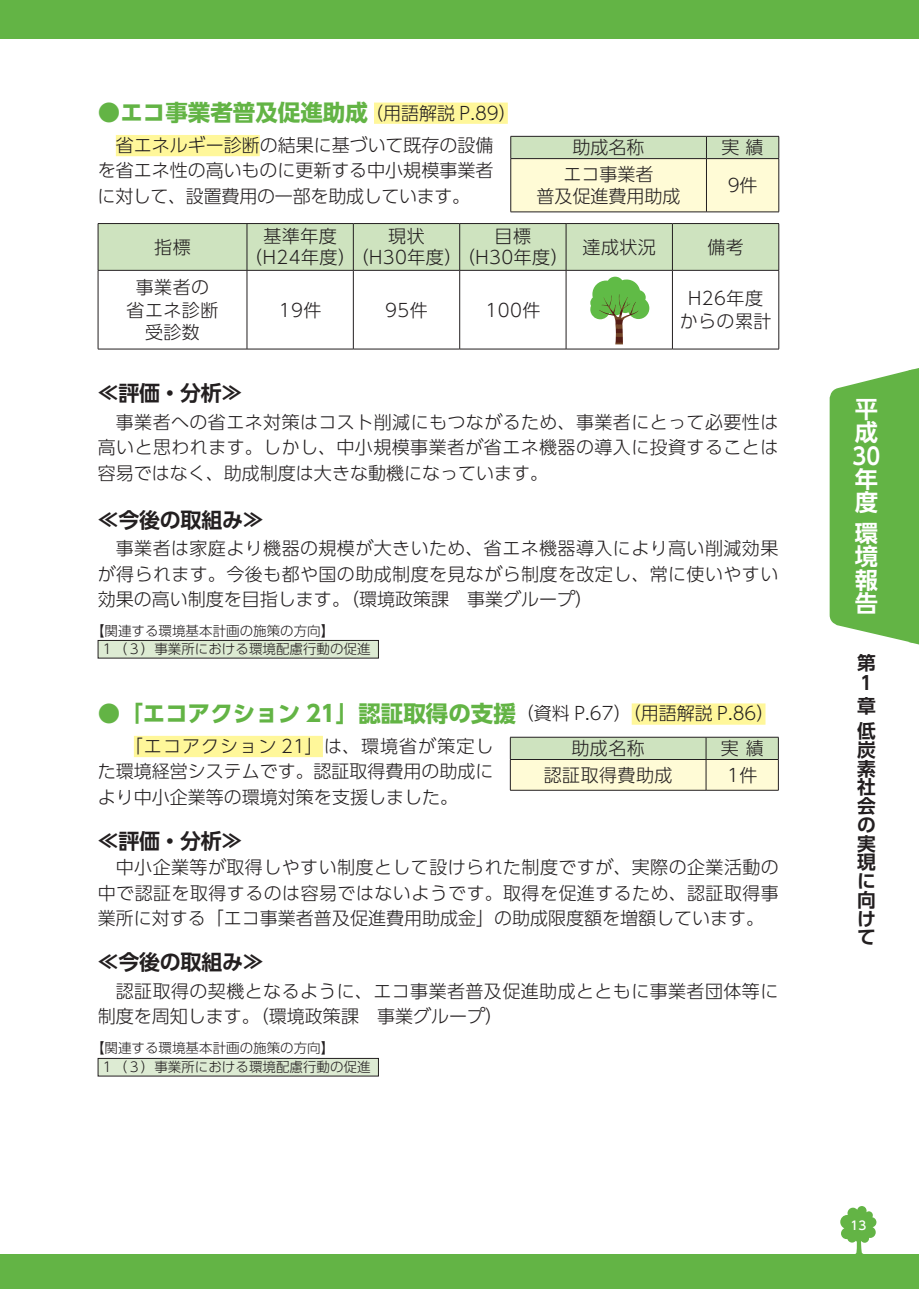
<style>
.page{position:relative;width:919px;height:1289px;background:#fff}
.page>*{position:absolute;margin:0;border:0;box-sizing:border-box;transform-origin:0 0}
.t1{font:700 23.25px/23.2px "UD Shin Go Pro De";color:#fff}
.t2{font:700 22.5px "UD Shin Go Pro";color:#63b445}
.t3{font:700 21px "UD Shin Go Pro De";letter-spacing:-.01em;color:#231f20}
.t4{font:700 18.75px/18.8px "UD Shin Go Pro De";color:#231f20}
.t5{font:300 18px/25.5px "UD Shin Go Pro";color:#231f20;text-align:justify}
.t6{font:300 18px/22.5px "UD Shin Go Pro";letter-spacing:.025em;color:#231f20;text-align:center}
.t7{font:300 13.5px "UD Shin Go Pro";color:#231f20}
.t8{font:500 12px "UD Shin Go Pro";color:#fff}
.s1{font-weight:300;font-size:18px;color:#231f20}
</style>
<div class="page">
<div style="left:0;top:0;width:918px;height:38px;background:#63b445"></div>
<div style="left:0;top:1254px;width:918px;height:34px;background:#63b445"></div>
<svg style="left:840px;top:1206px;width:36px;height:48px"></svg>
<svg style="left:829px;top:368px;width:89px;height:276px;background:#70ba54"></svg>
<div style="left:374px;top:103px;width:133px;height:21px;background:#fff79a"></div>
<div style="left:116px;top:135px;width:144px;height:21px;background:#fff79a"></div>
<svg style="left:510px;top:136px;width:269px;height:76px;background:#ebeecb"></svg>
<hr style="left:510px;top:158px;width:196px;height:1px;background:#231f20">
<hr style="left:510px;top:159px;width:1px;height:53px;background:#231f20">
<hr style="left:706px;top:158px;width:73px;height:1px;background:#231f20">
<hr style="left:706px;top:159px;width:1px;height:53px;background:#231f20">
<hr style="left:778px;top:159px;width:1px;height:53px;background:#231f20">
<hr style="left:510px;top:212px;width:196px;height:1px;background:#231f20">
<hr style="left:706px;top:212px;width:73px;height:1px;background:#231f20">
<div style="left:631px;top:703px;width:134px;height:21px;background:#fff79a"></div>
<div style="left:134px;top:735px;width:189px;height:22px;background:#fff79a"></div>
<div style="left:99px;top:224px;width:679px;height:46px;background:#cee3bf"></div>
<svg style="left:99px;top:271px;width:679px;height:78px"></svg>
<hr style="left:98px;top:223px;width:149px;height:1px;background:#231f20">
<hr style="left:98px;top:224px;width:1px;height:46px;background:#231f20">
<hr style="left:247px;top:223px;width:106px;height:1px;background:#231f20">
<hr style="left:247px;top:224px;width:1px;height:46px;background:#231f20">
<hr style="left:353px;top:223px;width:106px;height:1px;background:#231f20">
<hr style="left:353px;top:224px;width:1px;height:46px;background:#231f20">
<hr style="left:459px;top:223px;width:107px;height:1px;background:#231f20">
<hr style="left:459px;top:224px;width:1px;height:46px;background:#231f20">
<hr style="left:566px;top:223px;width:106px;height:1px;background:#231f20">
<hr style="left:565px;top:224px;width:1px;height:46px;background:#231f20">
<hr style="left:672px;top:223px;width:107px;height:1px;background:#231f20">
<hr style="left:672px;top:224px;width:1px;height:46px;background:#231f20">
<hr style="left:778px;top:224px;width:1px;height:46px;background:#231f20">
<hr style="left:98px;top:270px;width:149px;height:1px;background:#231f20">
<hr style="left:98px;top:270px;width:1px;height:79px;background:#231f20">
<hr style="left:247px;top:270px;width:106px;height:1px;background:#231f20">
<hr style="left:247px;top:270px;width:1px;height:79px;background:#231f20">
<hr style="left:353px;top:270px;width:106px;height:1px;background:#231f20">
<hr style="left:353px;top:270px;width:1px;height:79px;background:#231f20">
<hr style="left:459px;top:270px;width:107px;height:1px;background:#231f20">
<hr style="left:459px;top:270px;width:1px;height:79px;background:#231f20">
<hr style="left:566px;top:270px;width:106px;height:1px;background:#231f20">
<hr style="left:565px;top:270px;width:1px;height:79px;background:#231f20">
<hr style="left:672px;top:270px;width:107px;height:1px;background:#231f20">
<hr style="left:672px;top:270px;width:1px;height:79px;background:#231f20">
<hr style="left:778px;top:270px;width:1px;height:79px;background:#231f20">
<hr style="left:98px;top:349px;width:149px;height:1px;background:#231f20">
<hr style="left:247px;top:349px;width:106px;height:1px;background:#231f20">
<hr style="left:353px;top:349px;width:106px;height:1px;background:#231f20">
<hr style="left:459px;top:349px;width:107px;height:1px;background:#231f20">
<hr style="left:566px;top:349px;width:106px;height:1px;background:#231f20">
<hr style="left:672px;top:349px;width:107px;height:1px;background:#231f20">
<svg style="left:510px;top:737px;width:269px;height:53px;background:#e5ebc8"></svg>
<hr style="left:510px;top:759px;width:196px;height:1px;background:#231f20">
<hr style="left:510px;top:759px;width:1px;height:31px;background:#231f20">
<hr style="left:706px;top:759px;width:72px;height:1px;background:#231f20">
<hr style="left:705px;top:759px;width:1px;height:31px;background:#231f20">
<hr style="left:778px;top:759px;width:1px;height:31px;background:#231f20">
<hr style="left:510px;top:790px;width:196px;height:1px;background:#231f20">
<hr style="left:706px;top:790px;width:72px;height:1px;background:#231f20">
<svg style="left:590px;top:277px;width:59px;height:67px"></svg>
<div style="left:98px;top:640px;width:280px;height:18px;background:#ddebd3"></div>
<div style="left:98px;top:640px;width:280px;height:18px;border:1px solid #231f20"></div>
<div style="left:98px;top:1058px;width:280px;height:18px;background:#ddebd3"></div>
<div style="left:98px;top:1058px;width:280px;height:18px;border:1px solid #231f20"></div>
<p class="t2" style="left:98px;top:94px;width:420px">●エコ事業者普及促進助成<span class="s1">（用語解説 P.89）</span></p>
<p class="t5" style="left:98px;top:132px;width:397px;text-indent:18px">省エネルギー診断の結果に基づいて既存の設備を省エネ性の高いものに更新する中小規模事業者に対して、設置費用の一部を助成しています。</p>
<p class="t5" style="left:572px;top:134px;width:73px">助成名称</p>
<p class="t5" style="left:721px;top:134px;width:43px">実 績</p>
<p class="t5" style="left:536px;top:162px;width:145px;line-height:22.5px;text-align:center">エコ事業者<br>普及促進費用助成</p>
<p class="t5" style="left:727px;top:172px;width:31px">9件</p>
<p class="t5" style="left:154px;top:233px;width:38px">指標</p>
<p class="t6" style="left:244px;top:225px;width:113px;line-height:21px">基準年度（H24年度）</p>
<p class="t5" style="left:350px;top:225px;width:113px;line-height:21px;text-align:center">現状<br>（H30年度）</p>
<p class="t5" style="left:457px;top:225px;width:113px;line-height:21px;text-align:center">目標<br>（H30年度）</p>
<p class="t5" style="left:582px;top:233px;width:75px">達成状況</p>
<p class="t5" style="left:707px;top:233px;width:38px">備考</p>
<p class="t6" style="left:127px;top:275px;width:93px">事業者の省エネ診断受診数</p>
<p class="t5" style="left:279px;top:296px;width:44px">19件</p>
<p class="t5" style="left:385px;top:296px;width:44px">95件</p>
<p class="t5" style="left:485px;top:296px;width:56px">100件</p>
<p class="t6" style="left:679px;top:286px;width:93px">H26年度からの累計</p>
<p class="t3" style="left:98px;top:376px;width:146px">≪評価・分析≫</p>
<p class="t5" style="left:98px;top:408px;width:682px;text-indent:18px">事業者への省エネ対策はコスト削減にもつながるため、事業者にとって必要性は高いと思われます。しかし、中小規模事業者が省エネ機器の導入に投資することは容易ではなく、助成制度は大きな動機になっています。</p>
<p class="t3" style="left:98px;top:503px;width:168px">≪今後の取組み≫</p>
<p class="t5" style="left:98px;top:535px;width:682px;text-indent:18px">事業者は家庭より機器の規模が大きいため、省エネ機器導入により高い削減効果が得られます。今後も都や国の助成制度を見ながら制度を改定し、常に使いやすい効果の高い制度を目指します。（環境政策課　事業グループ）</p>
<p class="t7" style="left:91px;top:619px;width:245px">【関連する環境基本計画の施策の方向】</p>
<p class="t7" style="left:100px;top:638px;width:271px">１（３）事業所における環境配慮行動の促進</p>
<p class="t2" style="left:98px;top:695px;width:678px">●「エコアクション 21」認証取得の支援<span class="s1">（資料 P.67）（用語解説 P.86）</span></p>
<p class="t5" style="left:98px;top:732px;width:397px;text-indent:27px">「エコアクション 21」は、環境省が策定した環境経営システムです。認証取得費用の助成により中小企業等の環境対策を支援しました。</p>
<p class="t5" style="left:571px;top:735px;width:75px">助成名称</p>
<p class="t5" style="left:720px;top:735px;width:44px">実 績</p>
<p class="t6" style="left:543px;top:763px;width:130px">認証取得費助成</p>
<p class="t5" style="left:727px;top:761px;width:32px">1件</p>
<p class="t3" style="left:98px;top:824px;width:146px">≪評価・分析≫</p>
<p class="t5" style="left:98px;top:853px;width:682px;text-indent:18px">中小企業等が取得しやすい制度として設けられた制度ですが、実際の企業活動の中で認証を取得するのは容易ではないようです。取得を促進するため、認証取得事業所に対する「エコ事業者普及促進費用助成金」の助成限度額を増額しています。</p>
<p class="t3" style="left:98px;top:945px;width:168px">≪今後の取組み≫</p>
<p class="t6" style="left:98px;top:977px;width:682px;line-height:25.5px;text-align:left;text-indent:18px">認証取得の契機となるように、エコ事業者普及促進助成とともに事業者団体等に制度を周知します。（環境政策課　事業グループ）</p>
<p class="t7" style="left:91px;top:1036px;width:245px">【関連する環境基本計画の施策の方向】</p>
<p class="t7" style="left:100px;top:1056px;width:271px">１（３）事業所における環境配慮行動の促進</p>
<p class="t1" style="left:852px;top:397px;width:29px">平成<br>30年度</p>
<p class="t1" style="left:854px;top:521px;width:24px;text-align:justify">環境報告</p>
<p class="t4" style="left:857px;top:651px;width:20px;line-height:20.1px">第<br>1</p>
<p class="t4" style="left:857px;top:693px;width:20px;line-height:25px">章低</p>
<p class="t4" style="left:857px;top:739px;width:20px;text-align:justify">炭素社会の実現に向けて</p>
<p class="t8" style="left:850px;top:1216px;width:17px">13</p>
</div>
